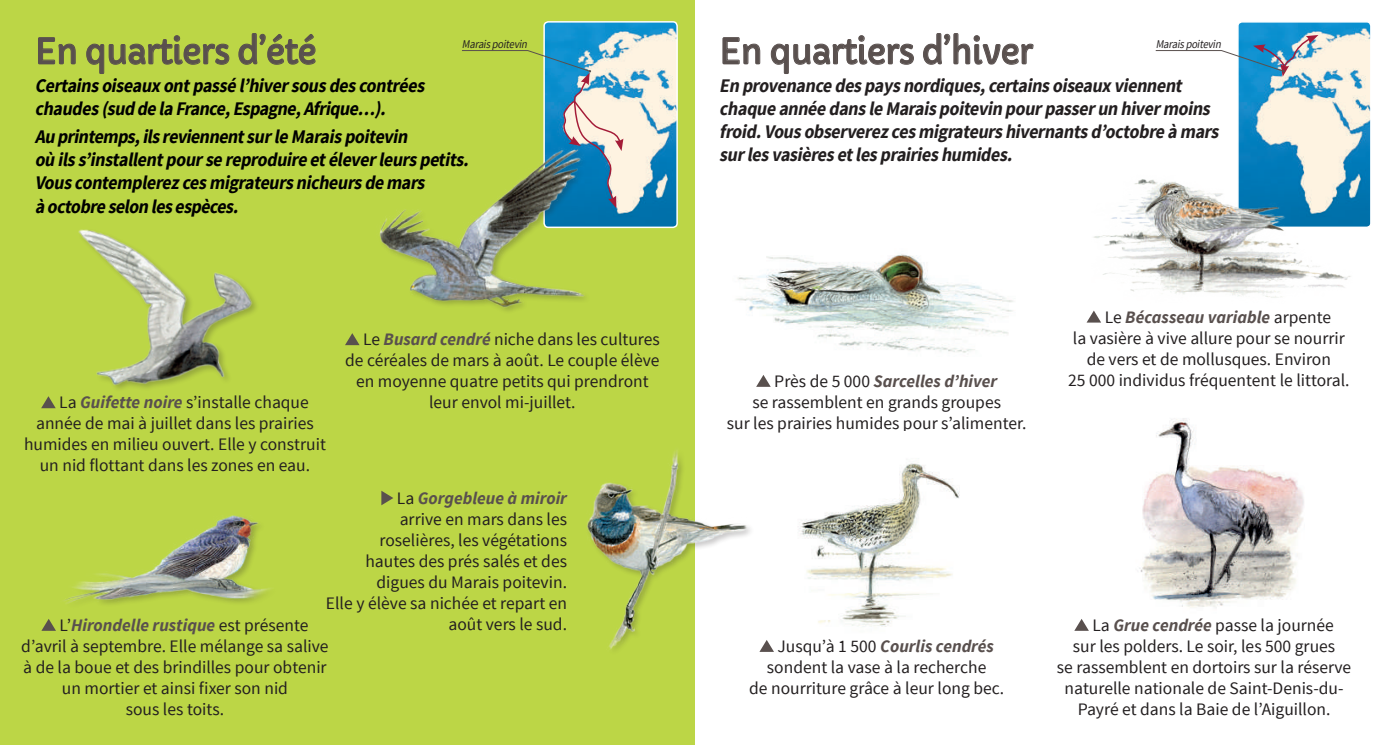
<style>
.page{position:relative;width:1389px;height:745px;background:#fff}
.page>*{position:absolute;margin:0;border:0;box-sizing:border-box;transform-origin:0 0}
.t1{font:35px "Capriola";letter-spacing:-.025em;color:#59504e;scale:.95 1}
.t2{font:italic 700 19.25px/23.1px "Source Sans Pro";color:#000;scale:.93 1}
.t3{font:italic 700 19.25px/23.1px "Source Sans Pro";color:#231f20;scale:.93 1}
.t4{font:17.5px/21px "Source Sans Pro";color:#231f20;text-align:right}
.t5{font:italic 700 17.5px "Source Sans Pro";color:#59504e}
.t6{font:italic 11.9px "Source Sans Pro";color:#231f20;scale:.9 1}
.s1{font-weight:700;font-style:italic;color:#59504e}
.s2{font-weight:400;font-style:normal;color:#231f20}
</style>
<div class="page">
<img style="left:1139px;top:418px;width:165px;height:190px">
<div style="left:0;top:0;width:694px;height:744px;background:#bcd646"></div>
<img style="left:736px;top:254px;width:277px;height:99px">
<div style="left:585px;top:447px;width:172px;height:209px;background:#231f20;opacity:.25"></div>
<img style="left:586px;top:445px;width:165px;height:209px">
<svg style="left:38px;top:37px;width:38px;height:28px"></svg>
<svg style="left:86px;top:35px;width:144px;height:39px"></svg>
<svg style="left:238px;top:33px;width:78px;height:32px"></svg>
<svg style="left:722px;top:37px;width:39px;height:28px"></svg>
<svg style="left:771px;top:35px;width:143px;height:39px"></svg>
<svg style="left:923px;top:33px;width:111px;height:32px"></svg>
<img style="left:545px;top:23px;width:131px;height:203px">
<div style="left:543px;top:21px;width:135px;height:207px;border:1px solid #fff;border-radius:4px"></div>
<img style="left:1239px;top:23px;width:131px;height:203px">
<div style="left:1237px;top:21px;width:135px;height:207px;border:1px solid #fff;border-radius:4px"></div>
<svg style="left:1155px;top:35px;width:163px;height:42px"></svg>
<img style="left:78px;top:229px;width:178px;height:160px">
<svg style="left:41px;top:396px;width:15px;height:12px"></svg>
<svg style="left:756px;top:375px;width:14px;height:11px"></svg>
<svg style="left:42px;top:619px;width:14px;height:11px"></svg>
<svg style="left:760px;top:640px;width:14px;height:11px"></svg>
<svg style="left:345px;top:333px;width:15px;height:12px"></svg>
<svg style="left:1087px;top:310px;width:14px;height:12px"></svg>
<svg style="left:381px;top:491px;width:12px;height:14px"></svg>
<svg style="left:1075px;top:619px;width:14px;height:11px"></svg>
<img style="left:379px;top:208px;width:217px;height:103px">
<img style="left:63px;top:515px;width:208px;height:88px">
<img style="left:798px;top:463px;width:162px;height:164px">
<img style="left:1093px;top:170px;width:262px;height:128px">
<svg style="left:462px;top:50px;width:161px;height:158px"></svg>
<h1 class="t1" style="left:35px;top:30px;width:298px">En quartiers d’été</h1>
<p class="t2" style="left:35px;top:75px;width:425px">Certainsoiseauxontpassél’hiversousdescontrées chaudes(sud delaFrance,Espagne,Afrique…).</p>
<p class="t2" style="left:35px;top:126px;width:473px">Au printemps,ilsreviennentsurleMaraispoitevin<br>où ilss’installentpoursereproduireetéleverleurspetits.<br>Vouscontemplerezcesmigrateursnicheursdemars àoctobreselon lesespèces.</p>
<h1 class="t1" style="left:719px;top:30px;width:332px">En quartiers d’hiver</h1>
<p class="t3" style="left:719px;top:75px;width:543px">En provenancedespaysnordiques,certainsoiseauxviennent chaqueannéedansleMaraispoitevin pourpasserun hivermoins froid.Vousobserverezcesmigrateurshivernantsd’octobreàmars surlesvasièresetlesprairieshumides.</p>
<p class="t6" style="left:462px;top:36px;width:77px">Maraispoitevin</p>
<p class="t6" style="left:1156px;top:36px;width:77px">Maraispoitevin</p>
<p class="t4" style="left:59px;top:392px;width:251px">La <span class="s1">Guifette noire</span> s’installe chaque</p>
<p class="t4" style="left:36px;top:413px;width:279px">année de mai à juillet dans les prairies</p>
<p class="t4" style="left:24px;top:434px;width:303px">humides en milieu ouvert. Elle y construit</p>
<p class="t4" style="left:40px;top:455px;width:272px">un nid flottant dans les zones en eau.</p>
<p class="t4" style="left:363px;top:329px;width:298px">Le <span class="s1">Busard cendré</span> niche dans les cultures</p>
<p class="t4" style="left:345px;top:350px;width:316px">de céréales de mars à août. Le couple élève</p>
<p class="t4" style="left:356px;top:371px;width:294px">en moyenne quatre petits qui prendront</p>
<p class="t4" style="left:429px;top:392px;width:148px">leur envol mi-juillet.</p>
<p class="t4" style="left:326px;top:487px;width:243px">La <span class="s1">Gorgebleue à miroir<br></span>arrive en mars dans les roselières, les végétations hautes des prés salés et des digues du Marais poitevin.<br>Elle y élève sa nichée et repart en août vers le sud.</p>
<p class="t5" style="left:60px;top:613px;width:250px"><span class="s2">L’</span>Hirondelle rustique <span class="s2">est présente</span></p>
<p class="t4" style="left:21px;top:635px;width:309px">d’avril à septembre. Elle mélange sa salive</p>
<p class="t4" style="left:23px;top:656px;width:305px">à de la boue et des brindilles pour obtenir</p>
<p class="t4" style="left:62px;top:677px;width:228px">un mortier et ainsi fixer son nid</p>
<p class="t4" style="left:126px;top:698px;width:100px">sous les toits.</p>
<p class="t5" style="left:774px;top:369px;width:224px"><span class="s2">Près de 5 000</span> Sarcelles d’hiver</p>
<p class="t4" style="left:752px;top:391px;width:250px">se rassemblent en grands groupes</p>
<p class="t4" style="left:727px;top:412px;width:301px">sur les prairies humides pour s’alimenter.</p>
<p class="t5" style="left:1105px;top:305px;width:228px"><span class="s2">Le</span> Bécasseau variable <span class="s2">arpente</span></p>
<p class="t4" style="left:1073px;top:327px;width:273px">la vasière à vive allure pour se nourrir</p>
<p class="t4" style="left:1087px;top:348px;width:246px">de vers et de mollusques. Environ</p>
<p class="t4" style="left:1068px;top:369px;width:283px">25 000 individus fréquentent le littoral.</p>
<p class="t5" style="left:778px;top:634px;width:218px"><span class="s2">Jusqu’à 1 500</span> Courlis cendrés</p>
<p class="t4" style="left:767px;top:656px;width:221px">sondent la vase à la recherche</p>
<p class="t4" style="left:749px;top:677px;width:257px">de nourriture grâce à leur long bec.</p>
<p class="t4" style="left:1092px;top:614px;width:243px">La <span class="s1">Grue cendrée</span> passe la journée</p>
<p class="t4" style="left:1073px;top:635px;width:264px">sur les polders. Le soir, les 500 grues</p>
<p class="t4" style="left:1057px;top:656px;width:296px">se rassemblent en dortoirs sur la réserve</p>
<p class="t4" style="left:1065px;top:677px;width:280px">naturelle nationale de Saint-Denis-du-</p>
<p class="t4" style="left:1078px;top:698px;width:254px">Payré et dans la Baie de l’Aiguillon.</p>
</div>
